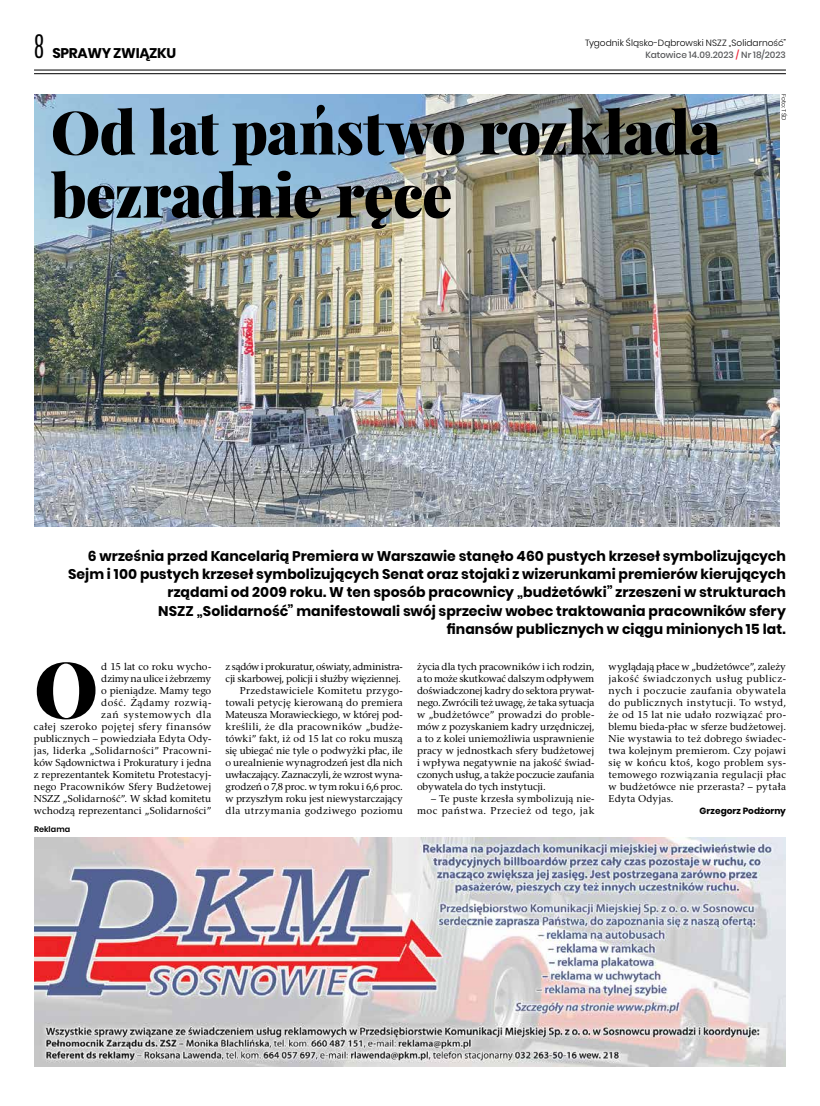
<style>
.page{position:relative;width:820px;height:1106px;background:#fff}
.page>*{position:absolute;margin:0;border:0;box-sizing:border-box;transform-origin:0 0}
.t1{font:900 77.7px "Playfair Display";color:#000}
.t2{font:900 60px/63px "Playfair Display";letter-spacing:-.015em;color:#000}
.t3{font:700 14px/18.4px "Poppins";color:#000;text-align:right}
.t4{font:700 14px "Poppins";letter-spacing:-.025em;color:#000}
.t5{font:10px/12px "Rashel EFN";letter-spacing:.01em;color:#000;text-align:right}
.t6{font:10px/12px "Rashel EFN";letter-spacing:.035em;color:#000;text-align:right}
.t7{font:300 9px "Poppins";color:#000}
.t8{font:500 9px "Poppins";color:#58595b}
.t9{font:700 9px "Poppins";letter-spacing:.005em;color:#000}
.t10{font:600 8px "Poppins";letter-spacing:.01em;color:#000}
.t11{font:300 6px "Poppins";letter-spacing:.005em;color:#000}
.s1{font-family:"Antonio";font-weight:300;font-size:27px}
.s2{color:#ed1c2e}
</style>
<div class="page">
<hr style="left:34px;top:70px;width:751px;height:1px;background:#000">
<hr style="left:34px;top:73px;width:751px;height:1px;background:#000">
<img style="left:34px;top:838px;width:751px;height:228px">
<img style="left:34px;top:94px;width:745px;height:432px">
<h3 class="t4" style="left:34px;top:45px;width:144px"><span class="s1">8</span> sprawy związku</h3>
<p class="t7" style="left:585px;top:38px;width:202px">Tygodnik Śląsko-Dąbrowski NSZZ „Solidarność”</p>
<p class="t8" style="left:645px;top:50px;width:142px">Katowice 14.09.2023 <span class="s2">/</span> Nr 18/2023</p>
<h2 class="t2" style="left:51px;top:100px;width:671px">Od lat państwo rozkłada bezradnie ręce</h2>
<p class="t11" style="left:787px;top:94px;width:28px;rotate:90deg">Foto: TŚD</p>
<p class="t3" style="left:68px;top:546px;width:719px">6 września przed Kancelarią Premiera w Warszawie stanęło 460 pustych krzeseł symbolizujących Sejm i 100 pustych krzeseł symbolizujących Senat oraz stojaki z wizerunkami premierów kierujących rządami od 2009 roku. W ten sposób pracownicy „budżetówki” zrzeszeni w strukturach<br>NSZZ „Solidarność” manifestowali swój sprzeciw wobec traktowania pracowników sfery<br>finansów publicznych w ciągu minionych 15 lat.</p>
<h1 class="t1" style="left:34px;top:639px;width:66px">O</h1>
<p class="t5" style="left:34px;top:660px;width:179px">d 15 lat co roku wycho-<br>dzimy na ulice i żebrzemy<br>o pieniądze. Mamy tego<br>dość. Żądamy rozwią-<br>zań systemowych dla<br>całej szeroko pojętej sfery finansów publicznych – powiedziała Edyta Ody&shy;jas, liderka „Solidarności” Pracowni&shy;ków Sądownictwa i Prokuratury i jedna z reprezentantek Komitetu Protestacyj&shy;nego Pracowników Sfery Budżetowej<br>NSZZ „Solidarność”. W skład komitetu wchodzą reprezentanci „Solidarności”</p>
<p class="t5" style="left:225px;top:660px;width:179px">z sądów i prokuratur, oświaty, administra&shy;cji skarbowej, policji i służby więziennej.<br>Przedstawiciele Komitetu przygo&shy;towali petycję kierowaną do premiera Mateusza Morawieckiego, w której pod&shy;kreślili, że dla pracowników „budże&shy;tówki” fakt, iż od 15 lat co roku muszą się ubiegać nie tyle o podwyżki płac, ile o urealnienie wynagrodzeń jest dla nich uwłaczający. Zaznaczyli, że wzrost wyna&shy;grodzeń o 7,8 proc. w tym roku i 6,6 proc. w przyszłym roku jest niewystarczający dla utrzymania godziwego poziomu</p>
<p class="t5" style="left:417px;top:660px;width:179px;text-align:justify">życia dla tych pracowników i ich rodzin, a to może skutkować dalszym odpływem doświadczonej kadry do sektora prywat&shy;nego. Zwrócili też uwagę, że taka sytuacja w „budżetówce” prowadzi do proble&shy;mów z pozyskaniem kadry urzędniczej, a to z kolei uniemożliwia usprawnienie pracy w jednostkach sfery budżetowej i wpływa negatywnie na jakość świad&shy;czonych usług, a także poczucie zaufania obywatela do tych instytucji.</p>
<p class="t6" style="left:417px;top:792px;width:179px">– Te puste krzesła symbolizują nie&shy;moc państwa. Przecież od tego, jak</p>
<p class="t10" style="left:34px;top:824px;width:38px">Reklama</p>
<p class="t5" style="left:608px;top:660px;width:179px;text-align:justify">wyglądają płace w „budżetówce”, zależy jakość świadczonych usług publicz&shy;nych i poczucie zaufania obywatela do publicznych instytucji. To wstyd, że od 15 lat nie udało rozwiązać pro&shy;blemu bieda-płac w sferze budżetowej.<br>Nie wystawia to też dobrego świadec&shy;twa kolejnym premierom. Czy pojawi się w końcu ktoś, kogo problem sys&shy;temowego rozwiązania regulacji płac w budżetówce nie przerasta? – pytała Edyta Odyjas.</p>
<p class="t9" style="left:699px;top:806px;width:88px">Grzegorz Podżorny</p>
</div>
